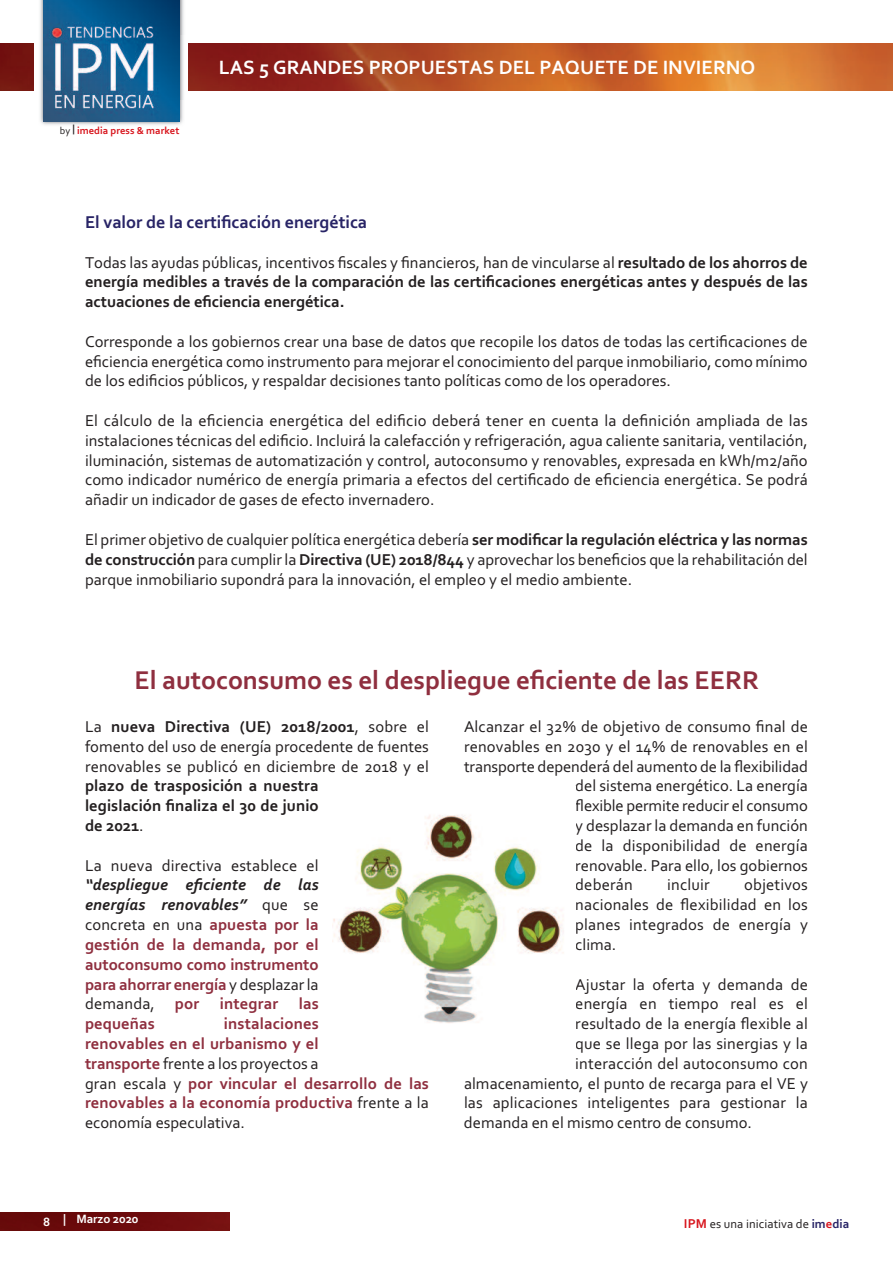
<style>
.page{position:relative;width:893px;height:1263px;background:#fff}
.page>*{position:absolute;margin:0;border:0;box-sizing:border-box;transform-origin:0 0}
.t1{font:700 27px "Corbel";color:#8f2f3f}
.t2{font:700 20.25px "Corbel";color:#fff}
.t3{font:700 18px "Corbel";color:#282466}
.t4{font:16.5px/19.8px "Corbel";letter-spacing:.005em;color:#231f20;text-align:justify}
.t5{font:700 16.5px/19.8px "Corbel";letter-spacing:.01em;color:#8f2f3f;text-align:justify}
.t6{font:700 16.5px/19.8px "Corbel";color:#231f20;text-align:justify}
.t7{font:12.6px "Corbel";letter-spacing:.005em;color:#231f20}
.t8{font:700 12.6px "Corbel";letter-spacing:-.005em;color:#fff}
.t9{font:700 10.5px "Corbel";letter-spacing:.005em;color:#d8171f}
.s1{font-weight:400;font-size:10.2px;color:#231f20}
.s2{font-weight:400}
.s3{font-weight:700}
.s4{font-style:italic;color:#231f20}
.s5{font-weight:400;color:#231f20}
.s6{font-weight:700;font-size:13.5px;color:#d8171f}
.s7{font-weight:700;color:#282466}
.s8{font-weight:700;color:#d8171f}
</style>
<div class="page">
<img style="left:0;top:44px;width:893px;height:47px">
<img style="left:40px;top:99px;width:144px;height:26px">
<img style="left:188px;top:43px;width:2px;height:48px">
<img style="left:37px;top:0;width:151px;height:99px">
<img style="left:43px;top:0;width:136px;height:121px">
<img style="left:0;top:1212px;width:230px;height:19px">
<img style="left:332px;top:815px;width:232px;height:208px">
<p class="t9" style="left:60px;top:125px;width:121px"><span class="s1">by</span> <sup>|</sup> imedia press &amp; market</p>
<p class="t2" style="left:219px;top:56px;width:538px">LAS 5 GRANDES PROPUESTAS DEL PAQUETE DE INVIERNO</p>
<p class="t3" style="left:85px;top:211px;width:284px">El valor de la certificación energética</p>
<p class="t6" style="left:85px;top:252px;width:724px"><span class="s2">Todas las ayudas públicas, incentivos fiscales y financieros, han de vincularse al</span> resultado de los ahorros de energía medibles a través de la comparación de las certificaciones energéticas antes y después de las actuaciones de eficiencia energética.</p>
<p class="t4" style="left:85px;top:331px;width:724px">Corresponde a los gobiernos crear una base de datos que recopile los datos de todas las certificaciones de eficiencia energética como instrumento para mejorar el conocimiento del parque inmobiliario, como mínimo de los edificios públicos, y respaldar decisiones tanto políticas como de los operadores.</p>
<p class="t4" style="left:85px;top:410px;width:724px">El cálculo de la eficiencia energética del edificio deberá tener en cuenta la definición ampliada de las instalaciones técnicas del edificio. Incluirá la calefacción y refrigeración, agua caliente sanitaria, ventilación, iluminación, sistemas de automatización y control, autoconsumo y renovables, expresada en kWh/m2/año como indicador numérico de energía primaria a efectos del certificado de eficiencia energética. Se podrá añadir un indicador de gases de efecto invernadero.</p>
<p class="t4" style="left:85px;top:529px;width:724px">El primer objetivo de cualquier política energética debería <span class="s3">ser modificar la regulación eléctrica y las normas de construcción</span> para cumplir la <span class="s3">Directiva (UE) 2018/844</span> y aprovechar los beneficios que la rehabilitación del parque inmobiliario supondrá para la innovación, el empleo y el medio ambiente.</p>
<h1 class="t1" style="left:135px;top:664px;width:626px">El autoconsumo es el despliegue eficiente de las EERR</h1>
<p class="t4" style="left:85px;top:716px;width:345px">La <span class="s3">nueva Directiva (UE) 2018/2001</span>, sobre el fomento del uso de energía procedente de fuentes renovables se publicó en diciembre de 2018 y el</p>
<p class="t6" style="left:85px;top:776px;width:235px">plazo de trasposición a nuestra legislación finaliza el 30 de junio de 2021<span class="s2">.</span></p>
<p class="t4" style="left:85px;top:855px;width:235px">La nueva directiva establece el</p>
<p class="t5" style="left:85px;top:875px;width:235px"><span class="s4">“despliegue eficiente de las energías renovables”</span> <span class="s5">que se concreta en una</span> apuesta por la gestión de la demanda, por el autoconsumo como instrumento para ahorrar energía <span class="s5">y desplazar la demanda,</span> por integrar las pequeñas</p>
<p class="t5" style="left:85px;top:1013px;width:345px;text-align:left;text-indent:139px">instalaciones<br>renovables en el urbanismo y el<br>transporte <span class="s5">frente a los proyectos a<br>gran escala y</span> por vincular el desarrollo de las renovables a la economía productiva <span class="s5">frente a la economía especulativa.</span></p>
<p class="t4" style="left:464px;top:716px;width:345px">Alcanzar el 32% de objetivo de consumo final de</p>
<p class="t4" style="left:464px;top:736px;width:345px">renovables en 2030 y el 14% de renovables en el</p>
<p class="t4" style="left:464px;top:756px;width:345px">transporte dependerá del aumento de la flexibilidad</p>
<p class="t4" style="left:575px;top:776px;width:234px">del sistema energético. La energía</p>
<p class="t4" style="left:575px;top:796px;width:234px">flexible permite reducir el consumo</p>
<p class="t4" style="left:575px;top:815px;width:234px">y desplazar la demanda en función</p>
<p class="t4" style="left:575px;top:835px;width:234px">de la disponibilidad de energía</p>
<p class="t4" style="left:575px;top:855px;width:234px">renovable. Para ello, los gobiernos</p>
<p class="t4" style="left:575px;top:875px;width:59px">deberán</p>
<p class="t4" style="left:667px;top:875px;width:44px">incluir</p>
<p class="t4" style="left:575px;top:875px;width:234px;text-indent:169px">objetivos nacionales de flexibilidad en los planes integrados de energía y clima.</p>
<p class="t4" style="left:575px;top:974px;width:234px">Ajustar la oferta y demanda de</p>
<p class="t4" style="left:575px;top:994px;width:234px">energía en tiempo real es el</p>
<p class="t4" style="left:575px;top:1013px;width:234px">resultado de la energía flexible al</p>
<p class="t4" style="left:575px;top:1033px;width:234px">que se llega por las sinergias y la</p>
<p class="t4" style="left:575px;top:1053px;width:234px">interacción del autoconsumo con</p>
<p class="t4" style="left:464px;top:1073px;width:345px">almacenamiento, el punto de recarga para el VE y</p>
<p class="t4" style="left:464px;top:1093px;width:345px">las aplicaciones inteligentes para gestionar la</p>
<p class="t4" style="left:464px;top:1112px;width:289px">demanda en el mismo centro de consumo.</p>
<p class="t8" style="left:43px;top:1211px;width:97px">8 | Marzo 2020</p>
<p class="t7" style="left:684px;top:1216px;width:167px"><span class="s6">IPM</span> es una iniciativa de <span class="s7">im</span><span class="s8">e</span><span class="s7">dia</span></p>
</div>
